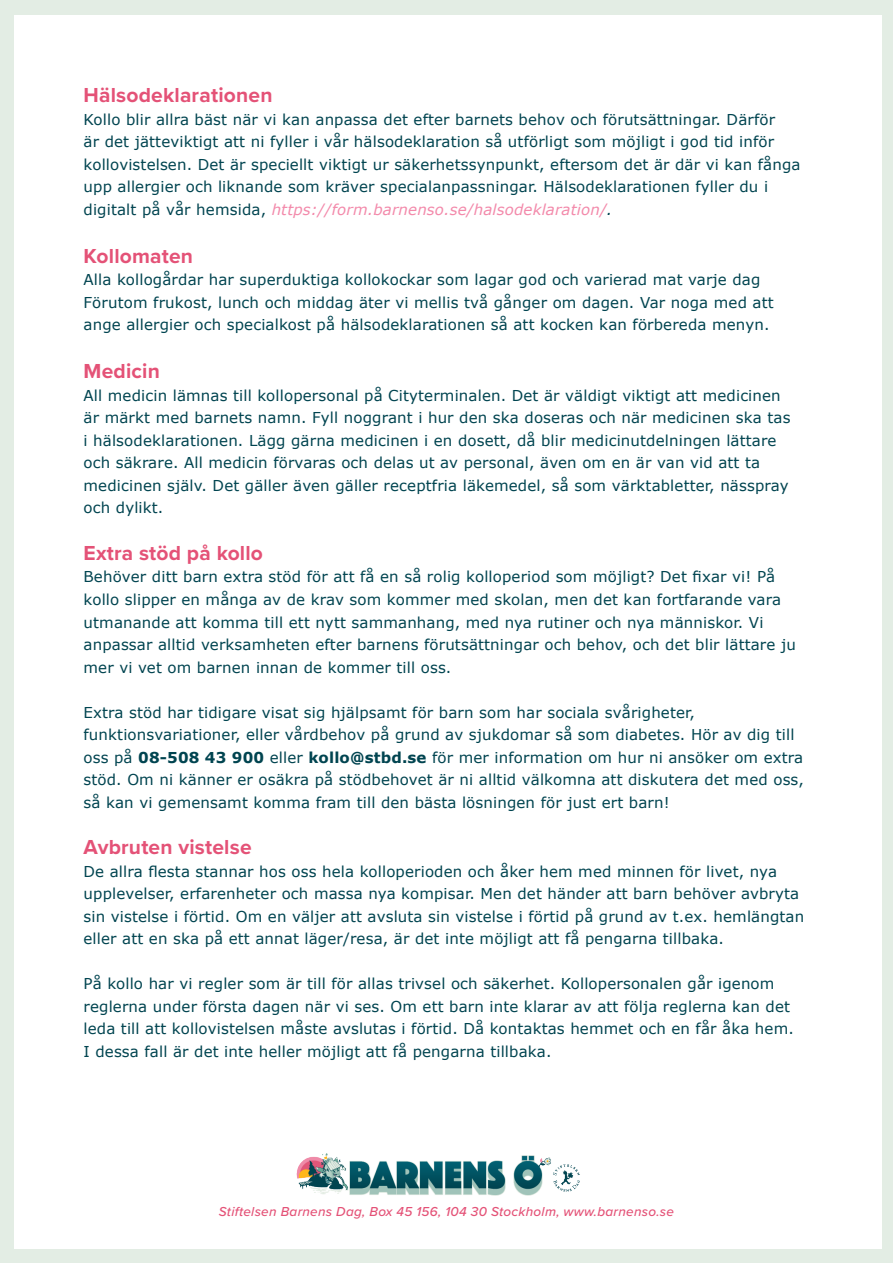
<style>
.page{position:relative;width:893px;height:1263px;background:#e3ede4}
.page>*{position:absolute;margin:0;border:0;box-sizing:border-box;transform-origin:0 0}
.t1{font:700 21px "Proxima Nova";letter-spacing:.01em;color:#e45277}
.t2{font:15px/22.5px "Verdana";letter-spacing:.01em;color:#004450}
.t3{font:italic 500 13.5px "Proxima Nova";letter-spacing:.02em;color:#e45277}
.s1{font-style:italic;color:#f38aab}
.s2{font-style:italic}
.s3{font-weight:700}
</style>
<div class="page">
<div style="left:14px;top:15px;width:867px;height:1233px;background:#fff"></div>
<hr style="left:84px;top:0;width:1px;height:1263px;background:#000">
<hr style="left:0;top:1204px;width:893px;height:2px;background:#004450">
<hr style="left:1px;top:84px;width:892px;height:2px;background:#004450">
<div style="left:83px;top:81px;width:723px;height:1124px;background:#fff"></div>
<p class="t1" style="left:84px;top:80px;width:190px">Hälsodeklarationen</p>
<p class="t2" style="left:84px;top:108px;width:718px">Kollo blir allra bäst när vi kan anpassa det efter barnets behov och förutsättningar. Därför<br>är det jätteviktigt att ni fyller i vår hälsodeklaration så utförligt som möjligt i god tid inför kollovistelsen. Det är speciellt viktigt ur säkerhetssynpunkt, eftersom det är där vi kan fånga upp allergier och liknande som kräver specialanpassningar. Hälsodeklarationen fyller du i digitalt på vår hemsida, <span class="s1">https://form.barnenso.se/halsodeklaration/</span><span class="s2">.</span></p>
<p class="t1" style="left:84px;top:240px;width:111px">Kollomaten</p>
<p class="t2" style="left:84px;top:269px;width:692px">Alla kollogårdar har superduktiga kollokockar som lagar god och varierad mat varje dag<br>Förutom frukost, lunch och middag äter vi mellis två gånger om dagen. Var noga med att</p>
<p class="t2" style="left:84px;top:314px;width:688px">ange allergier och specialkost på hälsodeklarationen så att kocken kan förbereda menyn.</p>
<p class="t1" style="left:84px;top:356px;width:78px">Medicin</p>
<p class="t2" style="left:84px;top:384px;width:708px">All medicin lämnas till kollopersonal på Cityterminalen. Det är väldigt viktigt att medicinen är märkt med barnets namn. Fyll noggrant i hur den ska doseras och när medicinen ska tas i hälsodeklarationen. Lägg gärna medicinen i en dosett, då blir medicinutdelningen lättare och säkrare. All medicin förvaras och delas ut av personal, även om en är van vid att ta medicinen själv. Det gäller även gäller receptfria läkemedel, så som värktabletter, nässpray och dylikt.</p>
<p class="t1" style="left:84px;top:537px;width:181px">Extra stöd på kollo</p>
<p class="t2" style="left:84px;top:566px;width:714px">Behöver ditt barn extra stöd för att få en så rolig kolloperiod som möjligt? Det fixar vi! På kollo slipper en många av de krav som kommer med skolan, men det kan fortfarande vara utmanande att komma till ett nytt sammanhang, med nya rutiner och nya människor. Vi anpassar alltid verksamheten efter barnens förutsättningar och behov, och det blir lättare ju mer vi vet om barnen innan de kommer till oss.</p>
<p class="t2" style="left:84px;top:701px;width:722px">Extra stöd har tidigare visat sig hjälpsamt för barn som har sociala svårigheter, funktionsvariationer, eller vårdbehov på grund av sjukdomar så som diabetes. Hör av dig till oss på <span class="s3">08-508 43 900</span> eller <span class="s3">kollo@stbd.se</span> för mer information om hur ni ansöker om extra stöd. Om ni känner er osäkra på stödbehovet är ni alltid välkomna att diskutera det med oss, så kan vi gemensamt komma fram till den bästa lösningen för just ert barn!</p>
<p class="t1" style="left:84px;top:831px;width:170px">Avbruten vistelse</p>
<p class="t2" style="left:84px;top:860px;width:722px">De allra flesta stannar hos oss hela kolloperioden och åker hem med minnen för livet, nya upplevelser, erfarenheter och massa nya kompisar. Men det händer att barn behöver avbryta sin vistelse i förtid. Om en väljer att avsluta sin vistelse i förtid på grund av t.ex. hemlängtan eller att en ska på ett annat läger/resa, är det inte möjligt att få pengarna tillbaka.</p>
<p class="t2" style="left:84px;top:972px;width:712px">På kollo har vi regler som är till för allas trivsel och säkerhet. Kollopersonalen går igenom reglerna under första dagen när vi ses. Om ett barn inte klarar av att följa reglerna kan det leda till att kollovistelsen måste avslutas i förtid. Då kontaktas hemmet och en får åka hem.</p>
<p class="t2" style="left:84px;top:1040px;width:469px">I dessa fall är det inte heller möjligt att få pengarna tillbaka.</p>
<p class="t3" style="left:219px;top:1202px;width:457px">Stiftelsen Barnens Dag, Box 45 156, 104 30 Stockholm, www.barnenso.se</p>
</div>
